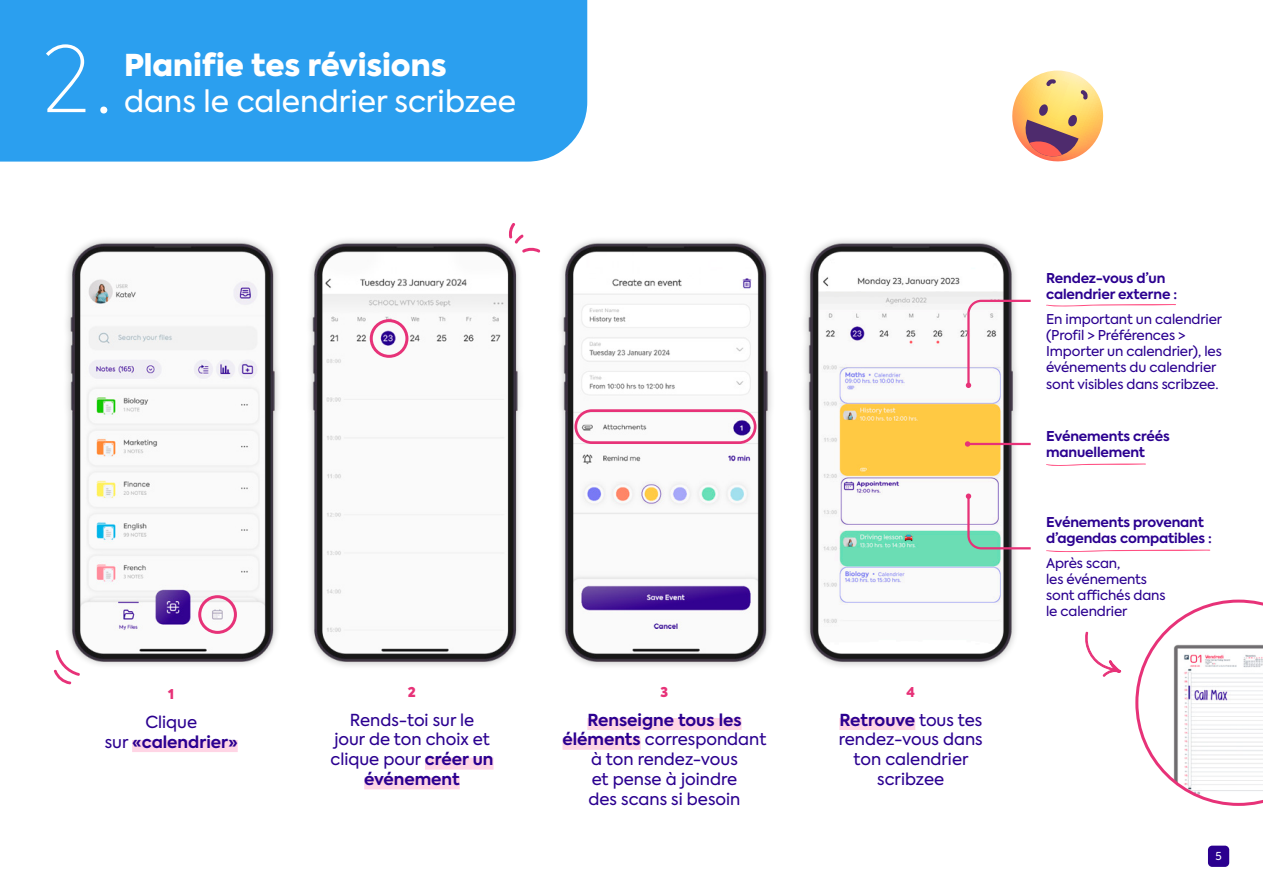
<style>
.page{position:relative;width:1263px;height:893px;background:#fff}
.page>*{position:absolute;margin:0;border:0;box-sizing:border-box;transform-origin:0 0}
.t1{font:100 90px "Axiforma";color:#fff}
.t2{font:30px "Axiforma";color:#fff}
.t3{font:900 30px "Axiforma";color:#fff}
.t4{font:16.5px/19.8px "Axiforma";color:#2b0090;text-align:center}
.t5{font:700 16.5px/19.8px "Axiforma";color:#2b0090;text-align:center}
.t6{font:13.5px/16.2px "Axiforma";letter-spacing:-.01em;color:#2b0090}
.t7{font:700 13.5px/16.2px "Axiforma";letter-spacing:-.01em;color:#2b0090}
.t8{font:900 13.5px "Axiforma";color:#e73278}
.t9{font:10.95px "Axiforma";color:#fff}
.s1{font-weight:400}
.s2{font-weight:700}
</style>
<div class="page">
<div style="left:1208px;top:846px;width:21px;height:21px;background:#2b008f;border-radius:4px"></div>
<div style="left:0;top:0;width:587px;height:162px;background:#2b9fef"></div>
<svg style="left:1046px;top:463px;width:100px;height:3px"></svg>
<svg style="left:1046px;top:549px;width:164px;height:3px"></svg>
<img style="left:66px;top:239px;width:213px;height:426px">
<img style="left:309px;top:240px;width:212px;height:426px">
<img style="left:560px;top:240px;width:212px;height:426px">
<img style="left:804px;top:240px;width:219px;height:426px">
<div style="left:132px;top:740px;width:106px;height:12px;background:#ffd5e5"></div>
<div style="left:839px;top:718px;width:76px;height:12px;background:#ffd5e5"></div>
<div style="left:425px;top:758px;width:68px;height:12px;background:#ffd5e5"></div>
<div style="left:364px;top:777px;width:96px;height:12px;background:#ffd5e5"></div>
<div style="left:587px;top:718px;width:154px;height:12px;background:#ffd5e5"></div>
<div style="left:562px;top:738px;width:79px;height:12px;background:#ffd5e5"></div>
<div style="left:198px;top:595px;width:39px;height:39px;border:3px solid #e73278;border-radius:50%"></div>
<div style="left:370px;top:319px;width:38px;height:39px;border:3px solid #e73278;border-radius:50%"></div>
<svg style="left:508px;top:223px;width:33px;height:30px"></svg>
<svg style="left:53px;top:649px;width:28px;height:36px"></svg>
<div style="left:574px;top:409px;width:182px;height:35px;border:3px solid #e73278;border-radius:16px"></div>
<svg style="left:1046px;top:304px;width:130px;height:3px"></svg>
<svg style="left:966px;top:299px;width:65px;height:89px"></svg>
<svg style="left:966px;top:493px;width:65px;height:58px"></svg>
<hr style="left:967px;top:443px;width:64px;height:2px;background:#e73278">
<svg style="left:965px;top:441px;width:5px;height:6px"></svg>
<svg style="left:1135px;top:600px;width:128px;height:206px"></svg>
<svg style="left:1085px;top:631px;width:36px;height:46px"></svg>
<svg style="left:1012px;top:71px;width:92px;height:91px"></svg>
<h1 class="t1" style="left:43px;top:22px;width:72px">2.</h1>
<h2 class="t3" style="left:124px;top:44px;width:324px">Planifie tes révisions</h2>
<h2 class="t2" style="left:124px;top:82px;width:394px">dans le calendrier scribzee</h2>
<p class="t8" style="left:168px;top:685px;width:7px">1</p>
<p class="t5" style="left:105px;top:712px;width:134px"><span class="s1">Clique<br>sur</span> «calendrier»</p>
<p class="t8" style="left:408px;top:683px;width:10px">2</p>
<p class="t4" style="left:330px;top:710px;width:165px">Rends-toi sur le<br>jour de ton choix et clique pour <span class="s2">créer un événement</span></p>
<p class="t8" style="left:660px;top:683px;width:9px">3</p>
<p class="t4" style="left:562px;top:710px;width:205px"><span class="s2">Renseigne tous les éléments</span> correspondant à ton rendez-vous<br>et pense à joindre<br>des scans si besoin</p>
<p class="t8" style="left:906px;top:683px;width:10px">4</p>
<p class="t4" style="left:839px;top:710px;width:145px"><span class="s2">Retrouve</span> tous tes rendez-vous dans ton calendrier scribzee</p>
<p class="t7" style="left:1046px;top:270px;width:133px">Rendez-vous d’un calendrier externe :</p>
<p class="t6" style="left:1046px;top:311px;width:177px">En important un calendrier (Profil &gt; Préférences &gt;<br>Importer un calendrier), les événements du calendrier sont visibles dans scribzee.</p>
<p class="t7" style="left:1046px;top:428px;width:125px">Evénements créés manuellement</p>
<p class="t7" style="left:1046px;top:514px;width:167px">Evénements provenant d’agendas compatibles :</p>
<p class="t6" style="left:1046px;top:555px;width:121px">Après scan,<br>les événements sont affichés dans le calendrier</p>
<p class="t9" style="left:1215px;top:849px;width:8px">5</p>
</div>
